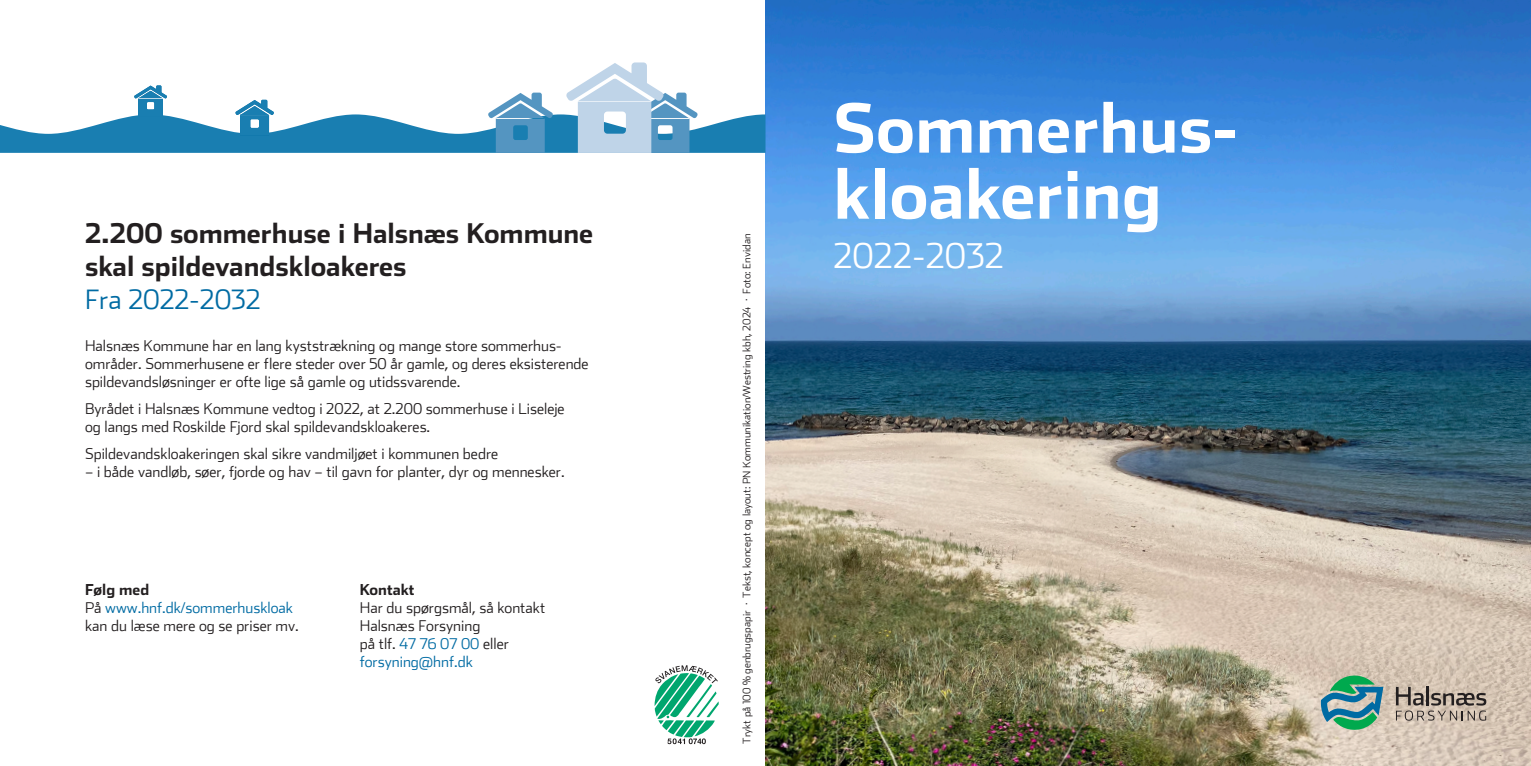
<style>
.page{position:relative;width:1531px;height:766px;background:#fff}
.page>*{position:absolute;margin:0;border:0;box-sizing:border-box;transform-origin:0 0}
.t1{font:700 67.5px/66px "Stainless";letter-spacing:.005em;color:#fff}
.t2{font:300 34.5px "Stainless";letter-spacing:.005em;color:#fff}
.H01{font:700 27px/33px "Stainless";color:#231f20}
.Brød{font:300 15px/18px "Stainless";color:#231f20}
.Mellemrubrik{font:700 15px "Stainless";color:#231f20}
.Kolofon{font:300 10.5px "Stainless";color:#231f20}
.s1{font-weight:300;color:#006ba3}
.s2{color:#006ba3}
</style>
<div class="page">
<svg style="left:654px;top:665px;width:65px;height:79px"></svg>
<img style="left:765px;top:0;width:766px;height:765px">
<svg style="left:0;top:62px;width:765px;height:91px"></svg>
<svg style="left:1321px;top:675px;width:62px;height:54px;background:#68a699"></svg>
<svg style="left:1396px;top:686px;width:90px;height:34px;background:#a6998c"></svg>
<p class="H01" style="left:85px;top:216px;width:510px">2.200 sommerhuse i Halsnæs Kommune skal spildevandskloakeres<br><span class="s1">Fra 2022-2032</span></p>
<p class="Brød" style="left:85px;top:336px;width:505px">Halsnæs Kommune har en lang kyststrækning og mange store sommerhus&shy;områder. Sommerhusene er flere steder over 50 år gamle, og deres eksisterende spildevandsløsninger er ofte lige så gamle og utidssvarende.</p>
<p class="Brød" style="left:85px;top:399px;width:481px">Byrådet i Halsnæs Kommune vedtog i 2022, at 2.200 sommerhuse i Liseleje og langs med Roskilde Fjord skal spildevandskloakeres.</p>
<p class="Brød" style="left:85px;top:444px;width:415px">Spildevandskloakeringen skal sikre vandmiljøet i kommunen bedre</p>
<p class="Brød" style="left:85px;top:462px;width:481px">– i både vandløb, søer, fjorde og hav – til gavn for planter, dyr og mennesker.</p>
<p class="Mellemrubrik" style="left:85px;top:579px;width:66px">Følg med</p>
<p class="Brød" style="left:85px;top:597px;width:215px">På <span class="s2">www.hnf.dk/sommerhuskloak </span>kan du læse mere og se priser mv.</p>
<p class="Mellemrubrik" style="left:360px;top:579px;width:56px">Kontakt</p>
<p class="Brød" style="left:360px;top:597px;width:187px">Har du spørgsmål, så kontakt<br>Halsnæs Forsyning<br>på tlf. <span class="s2">47 76 07 00</span> eller <span class="s2">forsyning@hnf.dk</span></p>
<p class="Kolofon" style="left:741px;top:743px;width:511px;rotate:-90deg">Trykt på 100 % genbrugspapir · Tekst, koncept og layout: PN Kommunikation/Westring kbh, 2024 · Foto: Envidan</p>
<p class="t1" style="left:833px;top:94px;width:406px">Sommerhus&shy;kloakering</p>
<p class="t2" style="left:833px;top:235px;width:172px">2022-2032</p>
</div>
